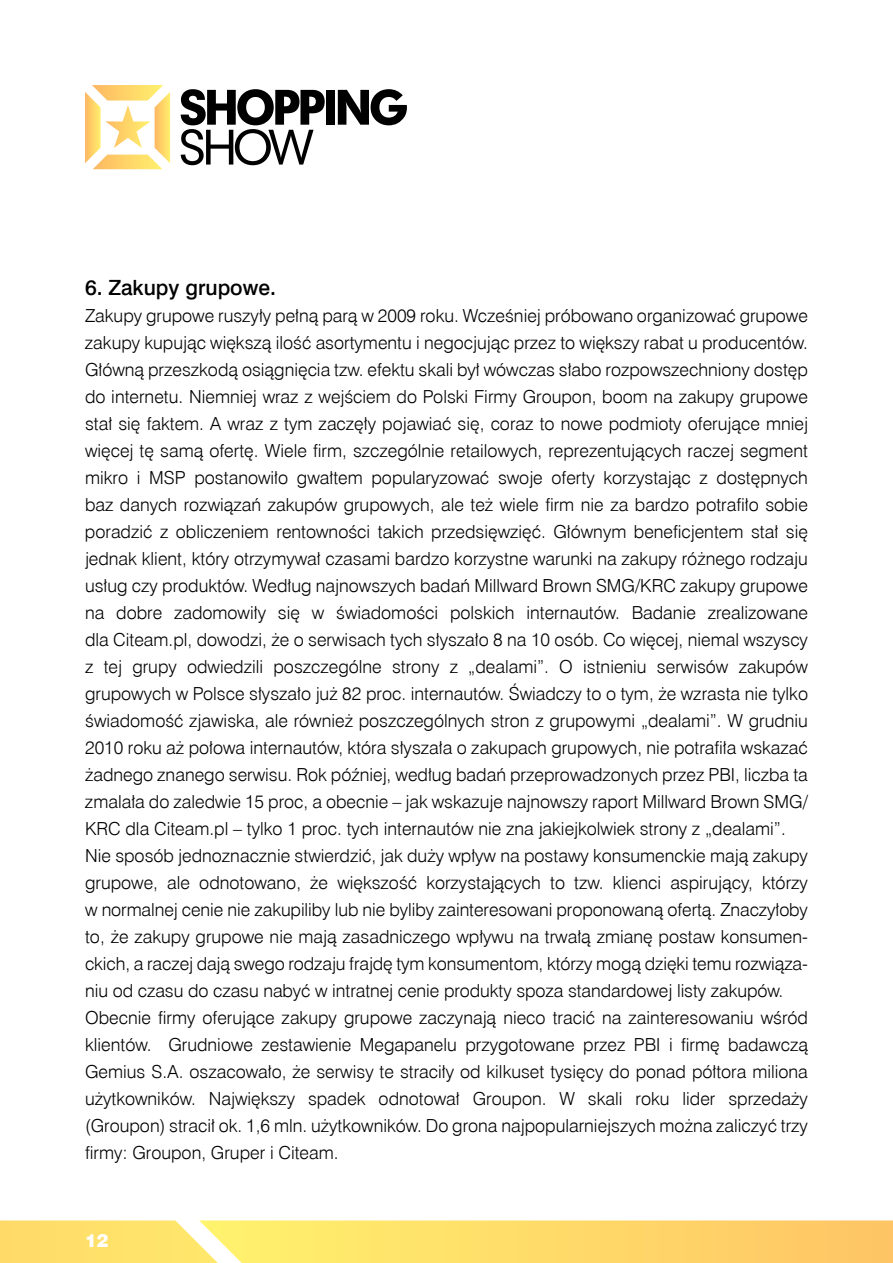
<style>
.page{position:relative;width:893px;height:1263px;background:#fff}
.page>*{position:absolute;margin:0;border:0;box-sizing:border-box;transform-origin:0 0}
.t1{font:21px "Swis 721 Md EU";color:#000}
.t2{font:18px/27px "Swis 721 Lt EU";color:#000}
.t3{font:18px "Swis 721 Blk EU";color:#fff}
</style>
<div class="page">
<div style="left:326px;top:90px;width:9px;height:35px;background:#000"></div>
<svg style="left:338px;top:89px;width:69px;height:36px"></svg>
<svg style="left:181px;top:89px;width:144px;height:76px"></svg>
<svg style="left:85px;top:85px;width:85px;height:84px"></svg>
<svg style="left:0;top:1220px;width:893px;height:43px"></svg>
<p class="t1" style="left:85px;top:275px;width:192px">6. Zakupy grupowe.</p>
<p class="t2" style="left:85px;top:303px;width:725px">Zakupy grupowe ruszyły pełną parą w 2009 roku. Wcześniej próbowano organizować grupowe zakupy kupując większą ilość asortymentu i negocjując przez to większy rabat u producentów.<br>Główną przeszkodą osiągnięcia tzw. efektu skali był wówczas słabo rozpowszechniony dostęp do internetu. Niemniej wraz z wejściem do Polski Firmy Groupon, boom na zakupy grupowe stał się faktem. A wraz z tym zaczęły pojawiać się, coraz to nowe podmioty oferujące mniej więcej tę samą ofertę. Wiele firm, szczególnie retailowych, reprezentujących raczej segment mikro i MSP postanowiło gwałtem popularyzować swoje oferty korzystając z dostępnych baz danych rozwiązań zakupów grupowych, ale też wiele firm nie za bardzo potrafiło sobie poradzić z obliczeniem rentowności takich przedsięwzięć. Głównym beneficjentem stał się jednak klient, który otrzymywał czasami bardzo korzystne warunki na zakupy różnego rodzaju usług czy produktów. Według najnowszych badań Millward Brown SMG/KRC zakupy grupowe na dobre zadomowiły się w świadomości polskich internautów. Badanie zrealizowane dla Citeam.pl, dowodzi, że o serwisach tych słyszało 8 na 10 osób. Co więcej, niemal wszyscy z tej grupy odwiedzili poszczególne strony z „dealami”. O istnieniu serwisów zakupów grupowych w Polsce słyszało już 82 proc. internautów. Świadczy to o tym, że wzrasta nie tylko świadomość zjawiska, ale również poszczególnych stron z grupowymi „dealami”. W grudniu 2010 roku aż połowa internautów, która słyszała o zakupach grupowych, nie potrafiła wskazać żadnego znanego serwisu. Rok później, według badań przeprowadzonych przez PBI, liczba ta zmalała do zaledwie 15 proc, a obecnie – jak wskazuje najnowszy raport Millward Brown SMG/ KRC dla Citeam.pl – tylko 1 proc. tych internautów nie zna jakiejkolwiek strony z „dealami”.<br>Nie sposób jednoznacznie stwierdzić, jak duży wpływ na postawy konsumenckie mają zakupy grupowe, ale odnotowano, że większość korzystających to tzw. klienci aspirujący, którzy w normalnej cenie nie zakupiliby lub nie byliby zainteresowani proponowaną ofertą. Znaczyłoby to, że zakupy grupowe nie mają zasadniczego wpływu na trwałą zmianę postaw konsumen&shy;ckich, a raczej dają swego rodzaju frajdę tym konsumentom, którzy mogą dzięki temu rozwiąza&shy;niu od czasu do czasu nabyć w intratnej cenie produkty spoza standardowej listy zakupów.<br>Obecnie firmy oferujące zakupy grupowe zaczynają nieco tracić na zainteresowaniu wśród klientów. Grudniowe zestawienie Megapanelu przygotowane przez PBI i firmę badawczą Gemius S.A. oszacowało, że serwisy te straciły od kilkuset tysięcy do ponad półtora miliona użytkowników. Największy spadek odnotował Groupon. W skali roku lider sprzedaży (Groupon) stracił ok. 1,6 mln. użytkowników. Do grona najpopularniejszych można zaliczyć trzy firmy: Groupon, Gruper i Citeam.</p>
<p class="t3" style="left:85px;top:1229px;width:25px">12</p>
</div>
